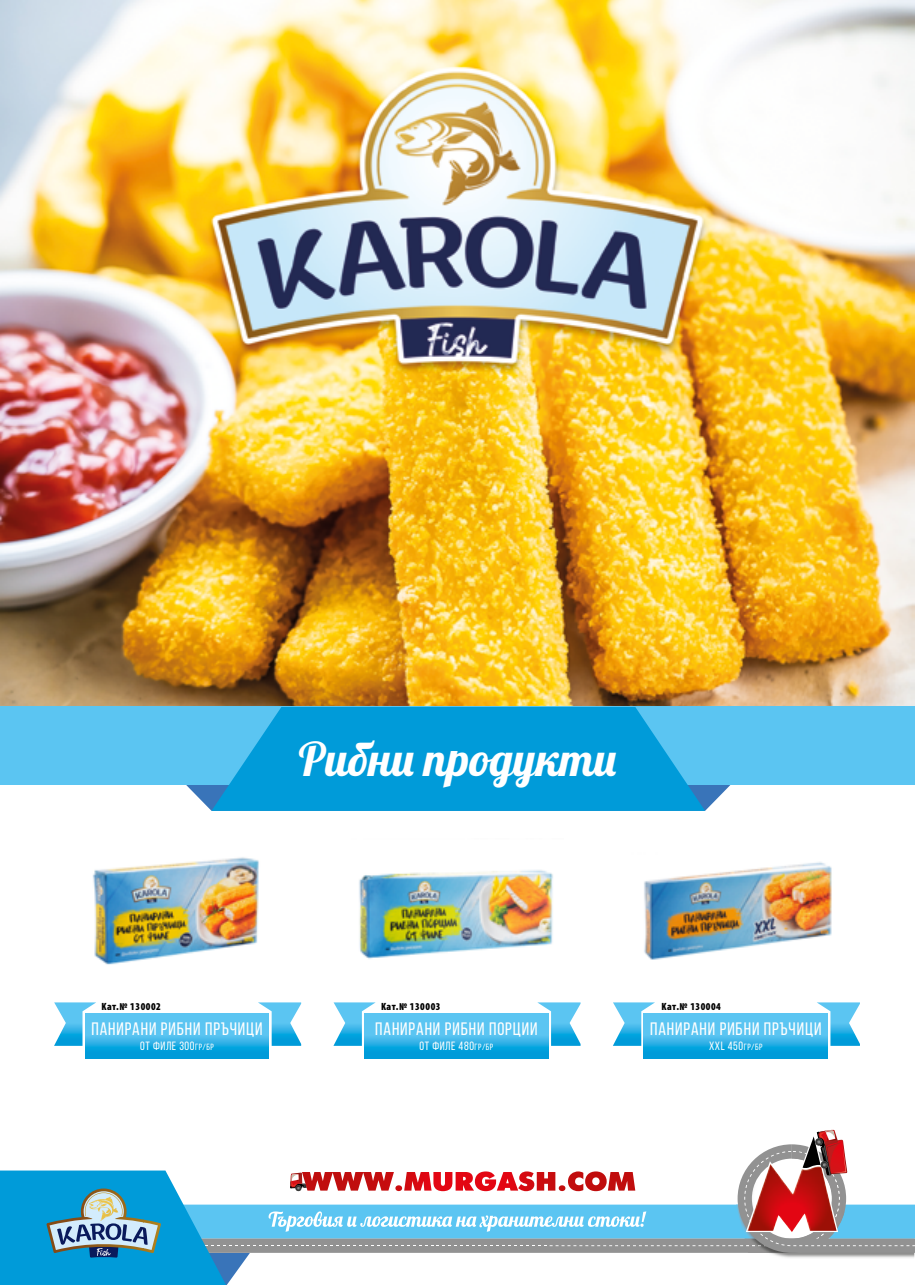
<style>
.page{position:relative;width:915px;height:1285px;background:#fff}
.page>*{position:absolute;margin:0;border:0;box-sizing:border-box;transform-origin:0 0}
.t1{font:46.5px "Lobster";color:#fff}
.t2{font:18px "Bebas Neue";letter-spacing:.05em;color:#fff}
.t3{font:12px "Bebas Neue";letter-spacing:.05em;color:#fff}
.t4{font:900 condensed 10.5px "Myriad Pro";letter-spacing:.05em;color:#000}
.s1{font-size:9px}
</style>
<div class="page">
<img style="left:0;top:0;width:914px;height:765px">
<img style="left:92px;top:857px;width:167px;height:108px">
<img style="left:359px;top:870px;width:194px;height:89px">
<img style="left:644px;top:862px;width:188px;height:98px">
<svg style="left:178px;top:784px;width:559px;height:26px"></svg>
<div style="left:1px;top:706px;width:913px;height:78px;background:#5bc5f2"></div>
<svg style="left:211px;top:707px;width:493px;height:103px;background:#0ca0dc"></svg>
<svg style="left:54px;top:1002px;width:42px;height:43px"></svg>
<svg style="left:258px;top:1002px;width:43px;height:43px"></svg>
<svg style="left:85px;top:1013px;width:184px;height:44px;background:#3db7ea"></svg>
<svg style="left:333px;top:1002px;width:42px;height:43px"></svg>
<svg style="left:537px;top:1002px;width:43px;height:43px"></svg>
<svg style="left:364px;top:1013px;width:184px;height:44px;background:#3db7ea"></svg>
<svg style="left:613px;top:1002px;width:41px;height:43px"></svg>
<svg style="left:817px;top:1002px;width:42px;height:43px"></svg>
<svg style="left:643px;top:1013px;width:184px;height:44px;background:#3db7ea"></svg>
<svg style="left:0;top:1129px;width:914px;height:155px"></svg>
<h1 class="t1" style="left:299px;top:729px;width:319px">Рибни продукти</h1>
<p class="t4" style="left:101px;top:999px;width:61px">Kат.№ 130002</p>
<p class="t4" style="left:381px;top:999px;width:61px">Kат.№ 130003</p>
<p class="t4" style="left:661px;top:999px;width:61px">Kат.№ 130004</p>
<p class="t2" style="left:91px;top:1018px;width:173px">ПАНИРАНИ РИБНИ ПРЪЧИЦИ</p>
<p class="t3" style="left:140px;top:1038px;width:75px">ОТ ФИЛЕ 300<span class="s1">гр/бр</span></p>
<p class="t2" style="left:375px;top:1018px;width:164px">ПАНИРАНИ РИБНИ ПОРЦИИ</p>
<p class="t3" style="left:419px;top:1038px;width:75px">ОТ ФИЛЕ 480<span class="s1">гр/бр</span></p>
<p class="t2" style="left:650px;top:1018px;width:173px">ПАНИРАНИ РИБНИ ПРЪЧИЦИ</p>
<p class="t3" style="left:709px;top:1038px;width:55px">XXL 450<span class="s1">гр/бр</span></p>
</div>
